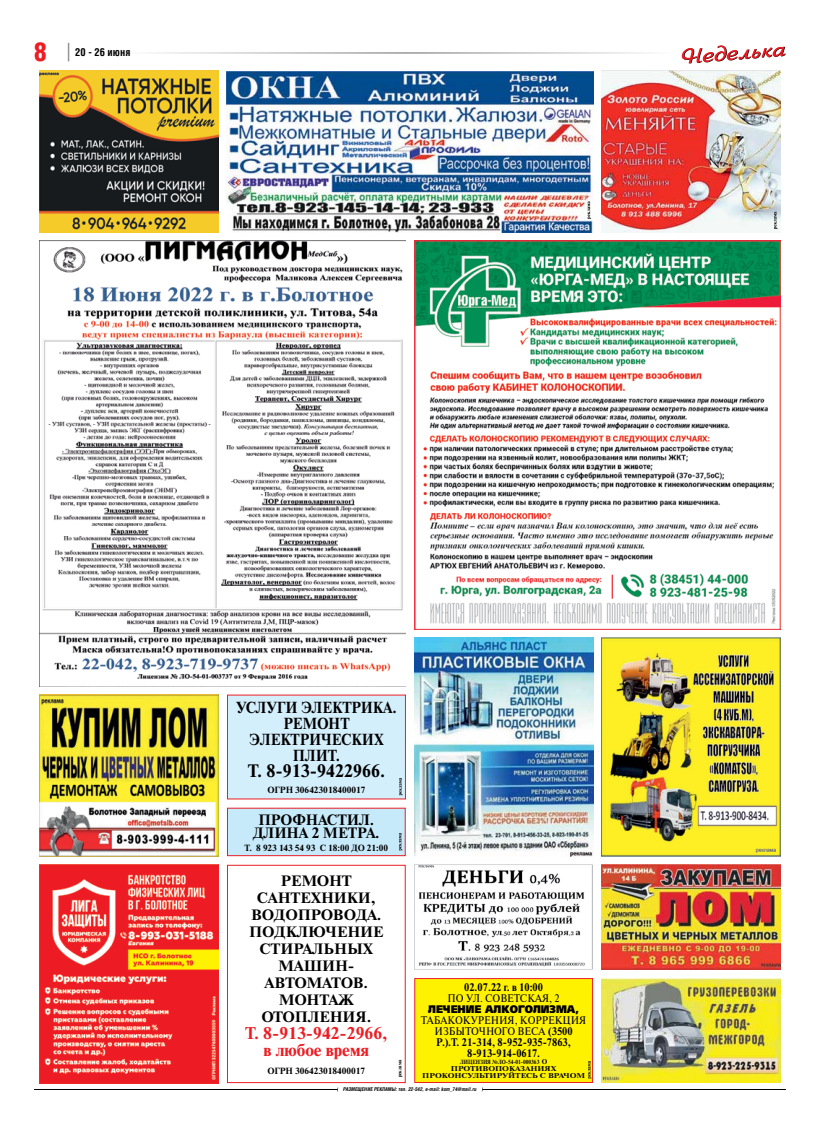
<style>
.page{position:relative;width:820px;height:1134px;background:#fff}
.page>*{position:absolute;margin:0;border:0;box-sizing:border-box;transform-origin:0 0}
.t1{font:25px "AG Letterica Demi Condensed C";color:#ed1d24}
.t2{font:700 18px "Newton C";color:#000}
.t3{font:700 17px/17px "Newton C";color:#ed1d24;text-align:center}
.t4{font:700 16px/16px "Newton C";color:#000;text-align:center;scale:.92 1}
.t5{font:700 15px/17px "Newton C";color:#000;text-align:center;scale:1.05 1}
.t6{font:700 15px/13px "Newton C";color:#000;text-align:center}
.t7{font:700 11px/11px "Newton C";color:#000;text-align:center;scale:.92 1}
.t8{font:11px "AG Foreigner Black C";color:#000;scale:.92 1}
.t9{font:11px "Newton C";color:#000;scale:.92 1}
.t10{font:700 10.5px "AG Letterica Condensed C";color:#000}
.t11{font:700 9px "Newton C";color:#000}
.t12{font:700 7px/7px "Newton C";color:#000;text-align:center;scale:1.23 1}
.t13{font:700 6px "Newton C";color:#000;scale:.87 1}
.t14{font:italic 700 5px "AG Letterica Condensed C";color:#000}
.t15{font:700 5px "Newton C";color:#000}
.s1{font-weight:400}
.s2{font-size:7px}
</style>
<div class="page">
<hr style="left:34px;top:1089px;width:303px;height:1px;background:#000">
<hr style="left:482px;top:1089px;width:303px;height:1px;background:#000">
<hr style="left:119px;top:52px;width:291px;height:2px;background:#939598">
<hr style="left:410px;top:52px;width:267px;height:2px;background:#939598">
<svg style="left:68px;top:43px;width:1px;height:18px"></svg>
<svg style="left:681px;top:45px;width:104px;height:19px"></svg>
<img style="left:414px;top:241px;width:366px;height:388px">
<img style="left:40px;top:71px;width:178px;height:161px">
<img style="left:227px;top:71px;width:365px;height:161px">
<svg style="left:587px;top:201px;width:3px;height:18px"></svg>
<img style="left:601px;top:71px;width:179px;height:161px">
<svg style="left:773px;top:211px;width:4px;height:18px"></svg>
<img style="left:601px;top:638px;width:179px;height:218px">
<img style="left:414px;top:638px;width:178px;height:218px">
<div style="left:227px;top:695px;width:178px;height:104px;background:#d4effc"></div>
<div style="left:227px;top:694px;width:179px;height:105px;border:1px solid #ed1d24"></div>
<svg style="left:399px;top:778px;width:3px;height:17px"></svg>
<div style="left:227px;top:808px;width:178px;height:48px;background:#c7eafb"></div>
<div style="left:227px;top:808px;width:178px;height:48px;border:1px solid #ed1d24"></div>
<svg style="left:399px;top:833px;width:3px;height:17px"></svg>
<img style="left:39px;top:865px;width:179px;height:218px">
<img style="left:40px;top:695px;width:178px;height:161px">
<img style="left:414px;top:865px;width:178px;height:104px">
<img style="left:601px;top:865px;width:179px;height:104px">
<img style="left:601px;top:978px;width:178px;height:105px">
<div style="left:414px;top:978px;width:178px;height:104px;background:#fff200"></div>
<div style="left:414px;top:978px;width:178px;height:105px;border:1px solid #ed1d24"></div>
<svg style="left:588px;top:1061px;width:3px;height:17px"></svg>
<div style="left:227px;top:865px;width:178px;height:218px;border:1px solid #ed1d24"></div>
<img style="left:40px;top:241px;width:365px;height:440px">
<h1 class="t1" style="left:34px;top:37px;width:14px">8</h1>
<p class="t10" style="left:75px;top:45px;width:57px">20 - 26 июня</p>
<h3 class="t4" style="left:236px;top:700px;width:176px">УСЛУГИ ЭЛЕКТРИКА.<br>РЕМОНТ<br>ЭЛЕКТРИЧЕСКИХ<br>ПЛИТ.</h3>
<h2 class="t2" style="left:248px;top:761px;width:139px">Т. 8-913-9422966.</h2>
<p class="t11" style="left:267px;top:785px;width:99px">ОГРН 306423018400017</p>
<h3 class="t6" style="left:253px;top:813px;width:128px">ПРОФНАСТИЛ.<br>ДЛИНА 2 МЕТРА.</h3>
<p class="t11" style="left:244px;top:843px;width:145px">Т. 8 923 143 54 93 С 18:00 ДО 21:00</p>
<h3 class="t5" style="left:249px;top:872px;width:129px">РЕМОНТ<br>САНТЕХНИКИ,<br>ВОДОПРОВОДА.<br>ПОДКЛЮЧЕНИЕ<br>СТИРАЛЬНЫХ<br>МАШИН-<br>АВТОМАТОВ.<br>МОНТАЖ<br>ОТОПЛЕНИЯ.</h3>
<h3 class="t3" style="left:245px;top:1025px;width:144px">Т. 8-913-942-2966, в любое время</h3>
<p class="t11" style="left:267px;top:1065px;width:99px">ОГРН 306423018400017</p>
<p class="t15" style="left:397px;top:1077px;width:19px;rotate:-90deg">реклама</p>
<p class="t7" style="left:464px;top:982px;width:87px">02.07.22 г. в 10:00</p>
<p class="t9" style="left:447px;top:992px;width:123px">ПО УЛ. СОВЕТСКАЯ, 2</p>
<p class="t8" style="left:428px;top:1003px;width:165px">ЛЕЧЕНИЕ АЛКОГОЛИЗМА,</p>
<p class="t7" style="left:421px;top:1015px;width:181px"><span class="s1">ТАБАКОКУРЕНИЯ, КОРРЕКЦИЯ<br>ИЗБЫТОЧНОГО ВЕСА</span> (3500<br>Р.).Т. 21-314, 8-952-935-7863,<br>8-913-914-0617.</p>
<p class="t13" style="left:460px;top:1059px;width:102px">ЛИЦЕНЗИЯ №ЛО-54-01-000363 <span class="s2">О</span></p>
<p class="t12" style="left:422px;top:1065px;width:134px">ПРОТИВОПОКАЗАНИЯХ<br>ПРОКОНСУЛЬТИРУЙТЕСЬ С ВРАЧОМ</p>
<p class="t14" style="left:343px;top:1086px;width:135px">РАЗМЕЩЕНИЕ РЕКЛАМЫ: тел. 22-542, e-mail: kom_74@mail.ru</p>
</div>
